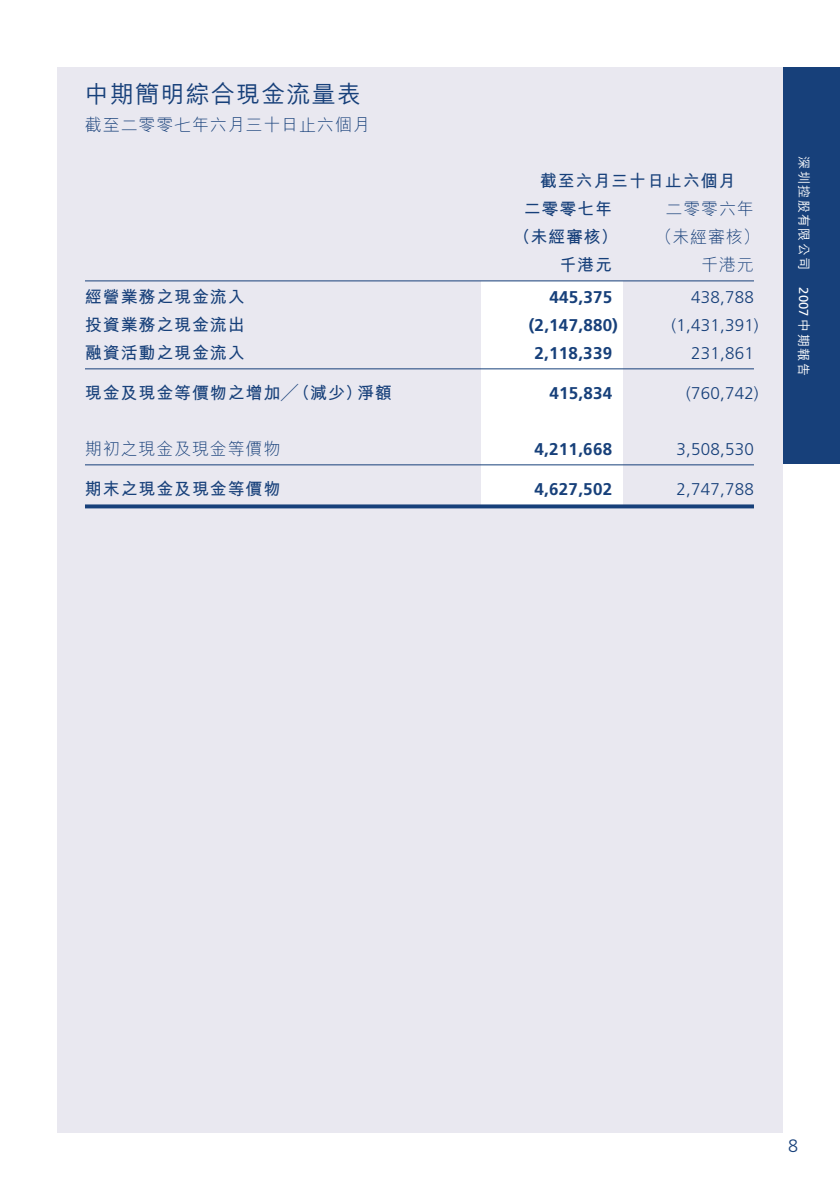
<style>
.page{position:relative;width:840px;height:1190px;background:#fff}
.page>*{position:absolute;margin:0;border:0;box-sizing:border-box;transform-origin:0 0}
.t1{font:500 24px "M Hei";letter-spacing:.05em;color:#17407a}
.t2{font:300 18px "Frutiger";color:#17407a}
.t3{font:700 17px/28px "M Hei";letter-spacing:.05em;color:#17407a}
.t4{font:700 17px "Frutiger";letter-spacing:.015em;color:#17407a}
.t5{font:300 17px "Frutiger";letter-spacing:.015em;color:#17407a}
.t6{font:300 17px "M Hei";letter-spacing:.05em;color:#17407a}
.t7{font:500 13px "M Hei";letter-spacing:.115em;color:#fff}
.t8{font:13px "Frutiger";color:#fff}
.s1{font-family:"M Hei";font-weight:500}
</style>
<div class="page">
<div style="left:771px;top:67px;width:69px;height:397px;background:#17407a"></div>
<div style="left:57px;top:67px;width:725px;height:1066px;background:#e9e8f0"></div>
<div style="left:481px;top:282px;width:142px;height:225px;background:#fff"></div>
<hr style="left:85px;top:280px;width:669px;height:1px;background:#17407a">
<hr style="left:85px;top:368px;width:669px;height:1px;background:#17407a">
<hr style="left:85px;top:464px;width:669px;height:1px;background:#17407a">
<svg style="left:85px;top:504px;width:669px;height:4px;background:#2f5387"></svg>
<h1 class="t1" style="left:85px;top:85px;width:278px">中期簡明綜合現金流量表</h1>
<p class="t6" style="left:85px;top:118px;width:286px">截至二零零七年六月三十日止六個月</p>
<p class="t3" style="left:524px;top:169px;width:213px;text-indent:16px">截至六月三十日止六個月二零零七年</p>
<p class="t6" style="left:666px;top:202px;width:90px">二零零六年</p>
<p class="t3" style="left:514px;top:225px;width:106px">（未經審核）</p>
<p class="t6" style="left:655px;top:230px;width:106px">（未經審核）</p>
<p class="t3" style="left:559px;top:253px;width:54px">千港元</p>
<p class="t6" style="left:701px;top:258px;width:54px">千港元</p>
<p class="t3" style="left:85px;top:285px;width:161px">經營業務之現金流入</p>
<p class="t4" style="left:549px;top:290px;width:64px">445,375</p>
<p class="t5" style="left:691px;top:290px;width:64px">438,788</p>
<p class="t3" style="left:85px;top:313px;width:161px">投資業務之現金流出</p>
<p class="t4" style="left:529px;top:318px;width:91px">(2,147,880)</p>
<p class="t5" style="left:672px;top:318px;width:89px">(1,431,391)</p>
<p class="t3" style="left:85px;top:341px;width:161px">融資活動之現金流入</p>
<p class="t4" style="left:535px;top:346px;width:79px">2,118,339</p>
<p class="t5" style="left:691px;top:346px;width:64px">231,861</p>
<p class="t3" style="left:85px;top:381px;width:308px">現金及現金等價物之增加／（減少）淨額</p>
<p class="t4" style="left:549px;top:386px;width:64px">415,834</p>
<p class="t5" style="left:686px;top:386px;width:74px">(760,742)</p>
<p class="t6" style="left:85px;top:442px;width:197px">期初之現金及現金等價物</p>
<p class="t4" style="left:535px;top:442px;width:79px">4,211,668</p>
<p class="t5" style="left:676px;top:442px;width:79px">3,508,530</p>
<p class="t3" style="left:85px;top:477px;width:197px">期末之現金及現金等價物</p>
<p class="t4" style="left:535px;top:482px;width:79px">4,627,502</p>
<p class="t5" style="left:676px;top:482px;width:79px">2,747,788</p>
<p class="t7" style="left:809px;top:156px;width:116px;rotate:90deg">深圳控股有限公司</p>
<p class="t8" style="left:809px;top:287px;width:90px;rotate:90deg">2007<span class="s1">中期報告</span></p>
<p class="t2" style="left:788px;top:1139px;width:12px">8</p>
</div>
